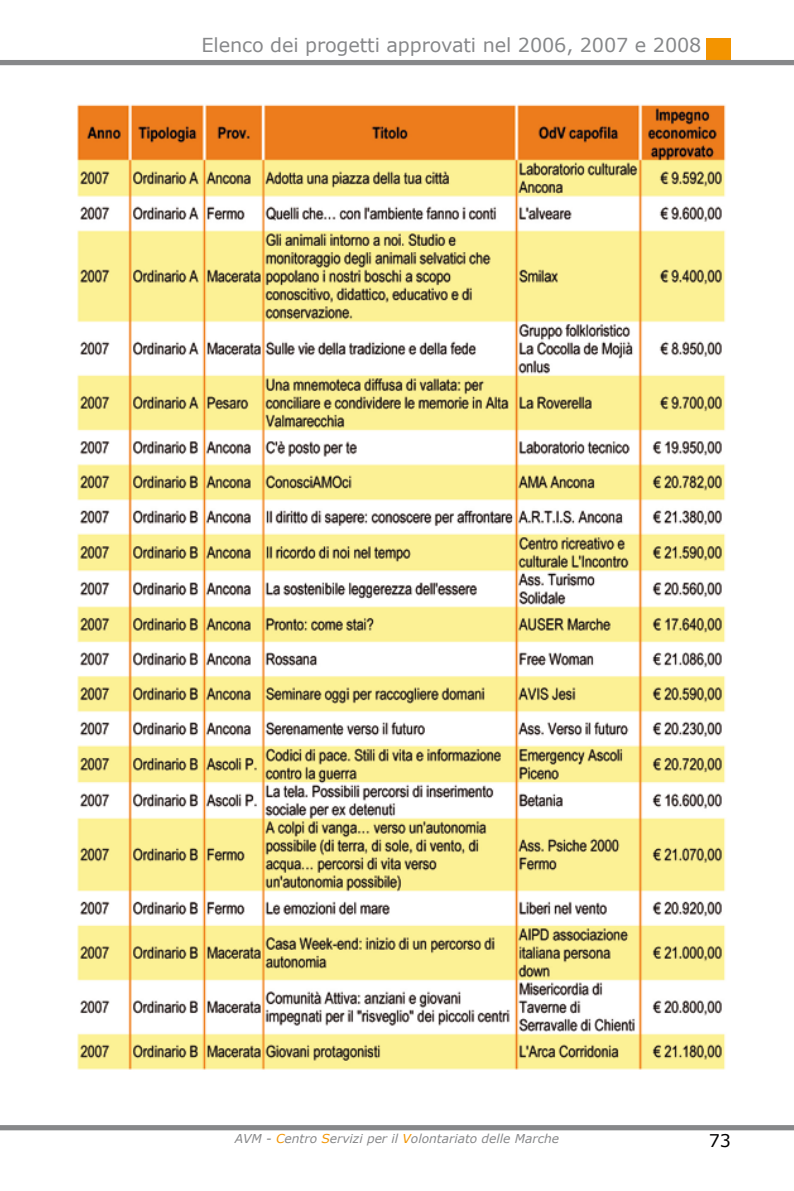
<style>
.page{position:relative;width:794px;height:1191px;background:#fff}
.page>*{position:absolute;margin:0;border:0;box-sizing:border-box;transform-origin:0 0}
.t1{font:19.25px "Verdana";letter-spacing:-.005em;color:#87888a}
.t2{font:17.5px "Verdana";color:#000}
.t3{font:italic 12.25px "Verdana";color:#87888a}
.s1{color:#f39400}
</style>
<div class="page">
<div style="left:706px;top:38px;width:25px;height:25px;background:#f39400"></div>
<div style="left:0;top:1125px;width:794px;height:5px;background:#87888a"></div>
<div style="left:0;top:60px;width:794px;height:5px;background:#87888a"></div>
<img style="left:77px;top:104px;width:649px;height:966px">
<h1 class="t1" style="left:201px;top:33px;width:501px">Elenco dei progetti approvati nel 2006, 2007 e 2008</h1>
<p class="t3" style="left:235px;top:1130px;width:326px">AVM - <span class="s1">C</span>entro <span class="s1">S</span>ervizi per il <span class="s1">V</span>olontariato delle Marche</p>
<h2 class="t2" style="left:708px;top:1129px;width:24px">73</h2>
</div>
